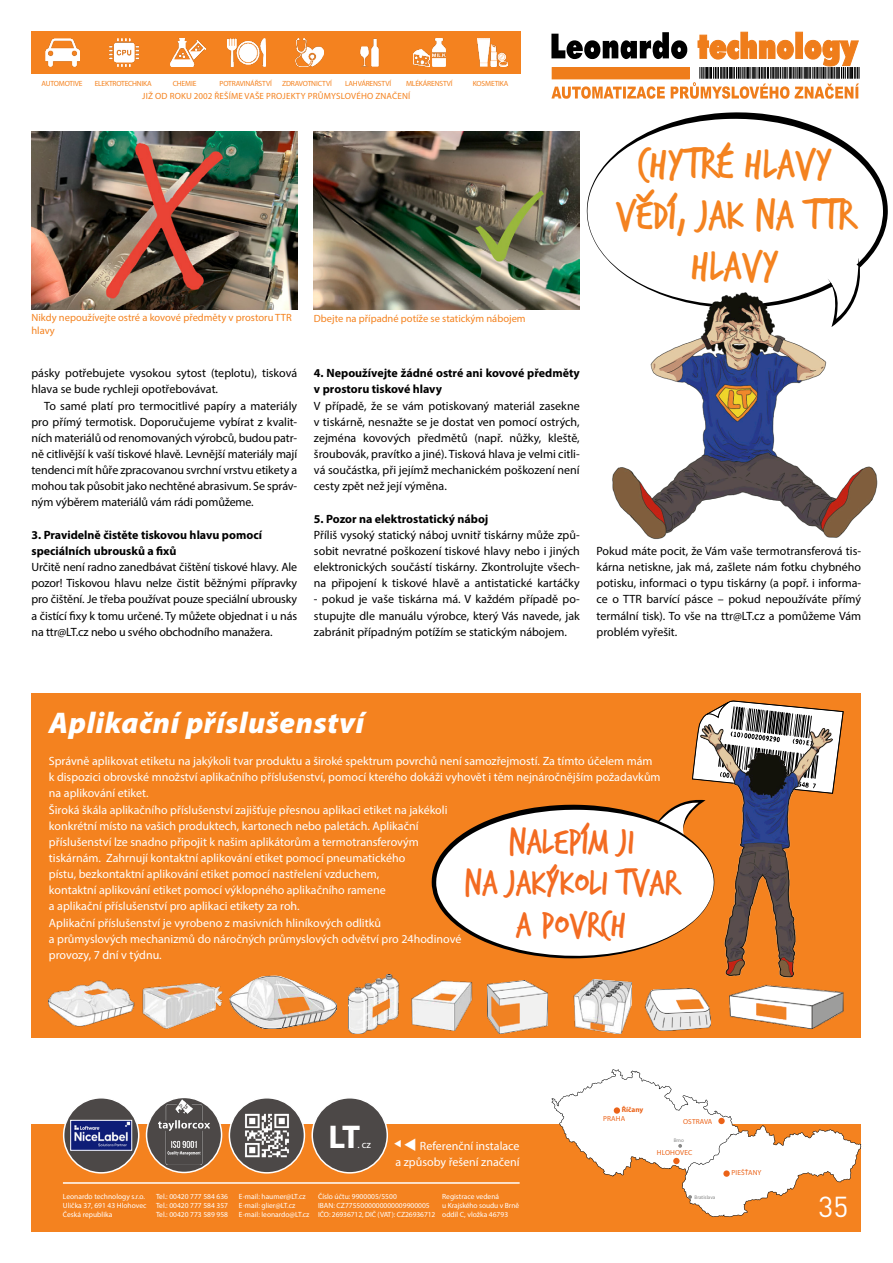
<style>
.page{position:relative;width:893px;height:1263px;background:#fff}
.page>*{position:absolute;margin:0;border:0;box-sizing:border-box;transform-origin:0 0}
.t1{font:45px "Trash Hand";color:#f4821f}
.t2{font:38.55px "Trash Hand";color:#f36b21}
.t3{font:700 33px "Myriad Pro";color:#fff}
.t4{font:italic 900 30px "Myriad Pro";letter-spacing:.02em;color:#fff}
.t5{font:28.5px "DIN Pro";color:#fff}
.Text_-_prni_odstavec{font:12px/16.2px "Myriad Pro";color:#000;text-align:justify}
.Text_-_prni_odstavec-2{font:12px/16.5px "Myriad Pro";color:#fff;text-align:right}
.Text_-_prni_odstavec-3{font:700 12px/16.2px "Myriad Pro";color:#000}
.popisek_pravy{font:10.5px/12.8px "Myriad Pro";color:#f4821f}
.t6{font:10.5px "Myriad Pro";color:#fff}
.t7{font:9px "Myriad Pro";letter-spacing:.02em;color:#f4821f}
.t8{font:7.5px/9px "Myriad Pro";color:#fff}
.t9{font:7.5px "Myriad Pro";letter-spacing:-.02em;color:#f4821f}
.t10{font:900 7.35px "Myriad Pro";letter-spacing:.02em;color:#eb6217}
.t11{font:700 7.35px "Myriad Pro";color:#eb6217}
.t12{font:5.25px "Myriad Pro";color:#878786}
</style>
<div class="page">
<div style="left:32px;top:31px;width:489px;height:43px;background:#f4821f"></div>
<img style="left:46px;top:38px;width:33px;height:29px">
<img style="left:110px;top:38px;width:28px;height:29px">
<img style="left:170px;top:38px;width:36px;height:29px">
<img style="left:227px;top:38px;width:39px;height:29px">
<img style="left:477px;top:38px;width:30px;height:29px">
<img style="left:360px;top:38px;width:19px;height:29px">
<img style="left:413px;top:50px;width:17px;height:16px">
<img style="left:432px;top:39px;width:13px;height:27px">
<img style="left:295px;top:38px;width:28px;height:29px">
<svg style="left:552px;top:32px;width:308px;height:67px"></svg>
<div style="left:31px;top:1124px;width:830px;height:107px;background:#f4821f"></div>
<hr style="left:63px;top:1182px;width:457px;height:2px;background:#fff">
<svg style="left:552px;top:1069px;width:309px;height:148px"></svg>
<div style="left:312px;top:1098px;width:75px;height:75px;background:#4c4847;border-radius:50%"></div>
<div style="left:311px;top:1097px;width:77px;height:76px;border:2px solid #fff;border-radius:50%"></div>
<div style="left:229px;top:1098px;width:75px;height:75px;background:#4c4847;border-radius:50%"></div>
<div style="left:229px;top:1097px;width:76px;height:76px;border:2px solid #fff;border-radius:50%"></div>
<img style="left:245px;top:1113px;width:44px;height:45px">
<div style="left:147px;top:1097px;width:75px;height:75px;background:#4c4847;border-radius:50%"></div>
<div style="left:146px;top:1097px;width:76px;height:76px;border:2px solid #fff;border-radius:50%"></div>
<img style="left:158px;top:1099px;width:52px;height:66px">
<div style="left:64px;top:1098px;width:75px;height:75px;background:#4c4847;border-radius:50%"></div>
<div style="left:63px;top:1097px;width:76px;height:76px;border:2px solid #fff;border-radius:50%"></div>
<img style="left:72px;top:1122px;width:58px;height:26px">
<div style="left:70px;top:1120px;width:62px;height:30px;border:1px solid #fff"></div>
<img style="left:31px;top:132px;width:266px;height:177px">
<img style="left:314px;top:132px;width:266px;height:177px">
<svg style="left:587px;top:112px;width:301px;height:177px"></svg>
<svg style="left:820px;top:256px;width:50px;height:33px"></svg>
<img style="left:612px;top:289px;width:266px;height:250px">
<div style="left:31px;top:694px;width:830px;height:344px;background:#f4821f"></div>
<img style="left:49px;top:976px;width:287px;height:53px">
<img style="left:488px;top:981px;width:60px;height:52px">
<img style="left:573px;top:979px;width:59px;height:54px">
<img style="left:349px;top:974px;width:51px;height:60px">
<img style="left:730px;top:986px;width:114px;height:43px">
<img style="left:725px;top:958px;width:70px;height:28px">
<svg style="left:432px;top:700px;width:412px;height:258px"></svg>
<img style="left:411px;top:980px;width:62px;height:50px">
<img style="left:644px;top:988px;width:67px;height:42px">
<p class="t9" style="left:42px;top:79px;width:42px">AUTOMOTIVE</p>
<p class="t9" style="left:95px;top:79px;width:58px">ELEKTROTECHNIKA</p>
<p class="t9" style="left:173px;top:79px;width:25px">CHEMIE</p>
<p class="t9" style="left:220px;top:79px;width:54px">POTRAVINÁŘSTVÍ</p>
<p class="t9" style="left:282px;top:79px;width:51px">ZDRAVOTNICTVÍ</p>
<p class="t9" style="left:345px;top:79px;width:48px">LAHVÁRENSTVÍ</p>
<p class="t9" style="left:406px;top:79px;width:48px">MLÉKÁRENSTVÍ</p>
<p class="t9" style="left:473px;top:79px;width:37px">KOSMETIKA</p>
<p class="t7" style="left:142px;top:90px;width:270px">JIŽ OD ROKU 2002 ŘEŠÍME VAŠE PROJEKTY PRŮMYSLOVÉHO ZNAČENÍ</p>
<p class="popisek_pravy" style="left:31px;top:311px;width:262px">Nikdy nepoužívejte ostré a kovové předměty v prostoru TTR hlavy</p>
<p class="popisek_pravy" style="left:314px;top:312px;width:213px">Dbejte na případné potíže se statickým nábojem</p>
<p class="Text_-_prni_odstavec" style="left:31px;top:365px;width:267px">pásky potřebujete vysokou sytost (teplotu), tisková hlava se bude rychleji opotřebovávat.</p>
<p class="Text_-_prni_odstavec" style="left:31px;top:397px;width:267px;text-indent:13px">To samé platí pro termocitlivé papíry a materiály pro přímý termotisk. Doporučujeme vybírat z kvalit&shy;ních materiálů od renomovaných výrobců, budou patr&shy;ně citlivější k vaší tiskové hlavě. Levnější materiály mají tendenci mít hůře zpracovanou svrchní vrstvu etikety a mohou tak působit jako nechtěné abrasivum. Se správ&shy;ným výběrem materiálů vám rádi pomůžeme.</p>
<p class="Text_-_prni_odstavec-3" style="left:31px;top:526px;width:232px">3. Pravidelně čistěte tiskovou hlavu pomocí</p>
<p class="Text_-_prni_odstavec-3" style="left:31px;top:542px;width:147px">speciálních ubrousků a fixů</p>
<p class="Text_-_prni_odstavec" style="left:31px;top:559px;width:267px">Určitě není radno zanedbávat čištění tiskové hlavy. Ale pozor! Tiskovou hlavu nelze čistit běžnými přípravky pro čištění. Je třeba používat pouze speciální ubrousky a čistící fixy k tomu určené. Ty můžete objednat i u nás na ttr@LT.cz nebo u svého obchodního manažera.</p>
<p class="Text_-_prni_odstavec-3" style="left:314px;top:365px;width:267px">4. Nepoužívejte žádné ostré ani kovové předměty v prostoru tiskové hlavy</p>
<p class="Text_-_prni_odstavec" style="left:314px;top:397px;width:267px">V případě, že se vám potiskovaný materiál zasekne v tiskárně, nesnažte se je dostat ven pomocí ostrých, zejména kovových předmětů (např. nůžky, kleště, šroubovák, pravítko a jiné). Tisková hlava je velmi citli&shy;vá součástka, při jejímž mechanickém poškození není cesty zpět než její výměna.</p>
<p class="Text_-_prni_odstavec-3" style="left:314px;top:510px;width:176px">5. Pozor na elektrostatický náboj</p>
<p class="Text_-_prni_odstavec" style="left:314px;top:526px;width:267px">Příliš vysoký statický náboj uvnitř tiskárny může způ&shy;sobit nevratné poškození tiskové hlavy nebo i jiných elektronických součástí tiskárny. Zkontrolujte všech&shy;na připojení k tiskové hlavě a antistatické kartáčky</p>
<p class="Text_-_prni_odstavec" style="left:314px;top:591px;width:267px">- pokud je vaše tiskárna má. V každém případě po&shy;stupujte dle manuálu výrobce, který Vás navede, jak zabránit případným potížím se statickým nábojem.</p>
<p class="t1" style="left:638px;top:142px;width:196px">CHYTRÉ HLAVY</p>
<p class="t1" style="left:615px;top:193px;width:241px">VEDÍ, JAK NA TTR</p>
<p class="t1" style="left:691px;top:244px;width:89px">HLAVY</p>
<p class="t1" style="left:633px;top:189px;width:24px">ˇ</p>
<p class="Text_-_prni_odstavec" style="left:596px;top:543px;width:266px">Pokud máte pocit, že Vám vaše termotransferová tis&shy;kárna netiskne, jak má, zašlete nám fotku chybného potisku, informaci o typu tiskárny (a popř. i informa&shy;ce o TTR barvící pásce – pokud nepoužíváte přímý termální tisk). To vše na ttr@LT.cz a pomůžeme Vám problém vyřešit.</p>
<p class="t4" style="left:49px;top:706px;width:317px">Aplikační příslušenství</p>
<p class="Text_-_prni_odstavec-2" style="left:49px;top:752px;width:605px">Správně aplikovat etiketu na jakýkoli tvar produktu a široké spektrum povrchů není samozřejmostí. Za tímto účelem mám</p>
<p class="Text_-_prni_odstavec-2" style="left:49px;top:769px;width:613px">k dispozici obrovské množství aplikačního příslušenství, pomocí kterého dokáži vyhovět i těm nejnáročnějším požadavkům</p>
<p class="Text_-_prni_odstavec-2" style="left:49px;top:785px;width:101px">na aplikování etiket.</p>
<p class="Text_-_prni_odstavec-2" style="left:49px;top:801px;width:400px">Široká škála aplikačního příslušenství zajišťuje přesnou aplikaci etiket na jakékoli</p>
<p class="Text_-_prni_odstavec-2" style="left:49px;top:817px;width:371px">konkrétní místo na vašich produktech, kartonech nebo paletách. Aplikační</p>
<p class="Text_-_prni_odstavec-2" style="left:49px;top:833px;width:371px">příslušenství lze snadno připojit k našim aplikátorům a termotransferovým</p>
<p class="Text_-_prni_odstavec-2" style="left:49px;top:849px;width:358px">tiskárnám. Zahrnují kontaktní aplikování etiket pomocí pneumatického</p>
<p class="Text_-_prni_odstavec-2" style="left:49px;top:866px;width:332px">pístu, bezkontaktní aplikování etiket pomocí nastřelení vzduchem,</p>
<p class="Text_-_prni_odstavec-2" style="left:49px;top:882px;width:338px">kontaktní aplikování etiket pomocí výklopného aplikačního ramene</p>
<p class="Text_-_prni_odstavec-2" style="left:49px;top:898px;width:252px">a aplikační příslušenství pro aplikaci etikety za roh.</p>
<p class="Text_-_prni_odstavec-2" style="left:49px;top:914px;width:334px">Aplikační příslušenství je vyrobeno z masivních hliníkových odlitků</p>
<p class="Text_-_prni_odstavec-2" style="left:49px;top:930px;width:414px">a průmyslových mechanizmů do náročných průmyslových odvětví pro 24hodinové</p>
<p class="Text_-_prni_odstavec-2" style="left:49px;top:946px;width:114px">provozy, 7 dní v týdnu.</p>
<p class="t2" style="left:508px;top:822px;width:127px">NALEPÍM JI</p>
<p class="t2" style="left:464px;top:864px;width:216px">NA JAKÝKOLI TVAR</p>
<p class="t2" style="left:516px;top:906px;width:112px">A POVRCH</p>
<h3 class="t3" style="left:329px;top:1115px;width:33px">LT</h3>
<p class="t6" style="left:357px;top:1138px;width:15px">. cz</p>
<p class="Text_-_prni_odstavec-2" style="left:395px;top:1137px;width:126px">▼ Referenční instalace a způsoby řešení značení</p>
<p class="t11" style="left:622px;top:1105px;width:23px">Říčany</p>
<p class="t10" style="left:603px;top:1114px;width:24px">PRAHA</p>
<p class="t10" style="left:683px;top:1117px;width:31px">OSTRAVA</p>
<p class="t10" style="left:657px;top:1148px;width:37px">HLOHOVEC</p>
<p class="t12" style="left:674px;top:1137px;width:12px">Brno</p>
<p class="t10" style="left:731px;top:1168px;width:32px">PIEŠŤANY</p>
<p class="t8" style="left:63px;top:1192px;width:85px">Leonardo technology s.r.o.<br>Ulička 37, 691 43 Hlohovec<br>Česká republika</p>
<p class="t8" style="left:156px;top:1192px;width:73px;text-align:justify">Tel.: 00420 777 584 636<br>Tel.: 00420 777 584 357<br>Tel.: 00420 773 589 958</p>
<p class="t8" style="left:239px;top:1192px;width:72px">E-mail: haumer@LT.cz<br>E-mail: glier@LT.cz<br>E-mail: leonardo@LT.cz</p>
<p class="t8" style="left:318px;top:1192px;width:119px">Číslo účtu: 9900005/5500<br>IBAN: CZ7755000000000009900005<br>IČO: 26936712, DIČ (VAT): CZ26936712</p>
<p class="t8" style="left:442px;top:1192px;width:78px">Registrace vedená<br>u Krajského soudu v Brně oddíl C, vložka 46793</p>
<p class="t12" style="left:695px;top:1194px;width:22px">Bratislava</p>
<h3 class="t5" style="left:819px;top:1187px;width:31px">35</h3>
</div>
